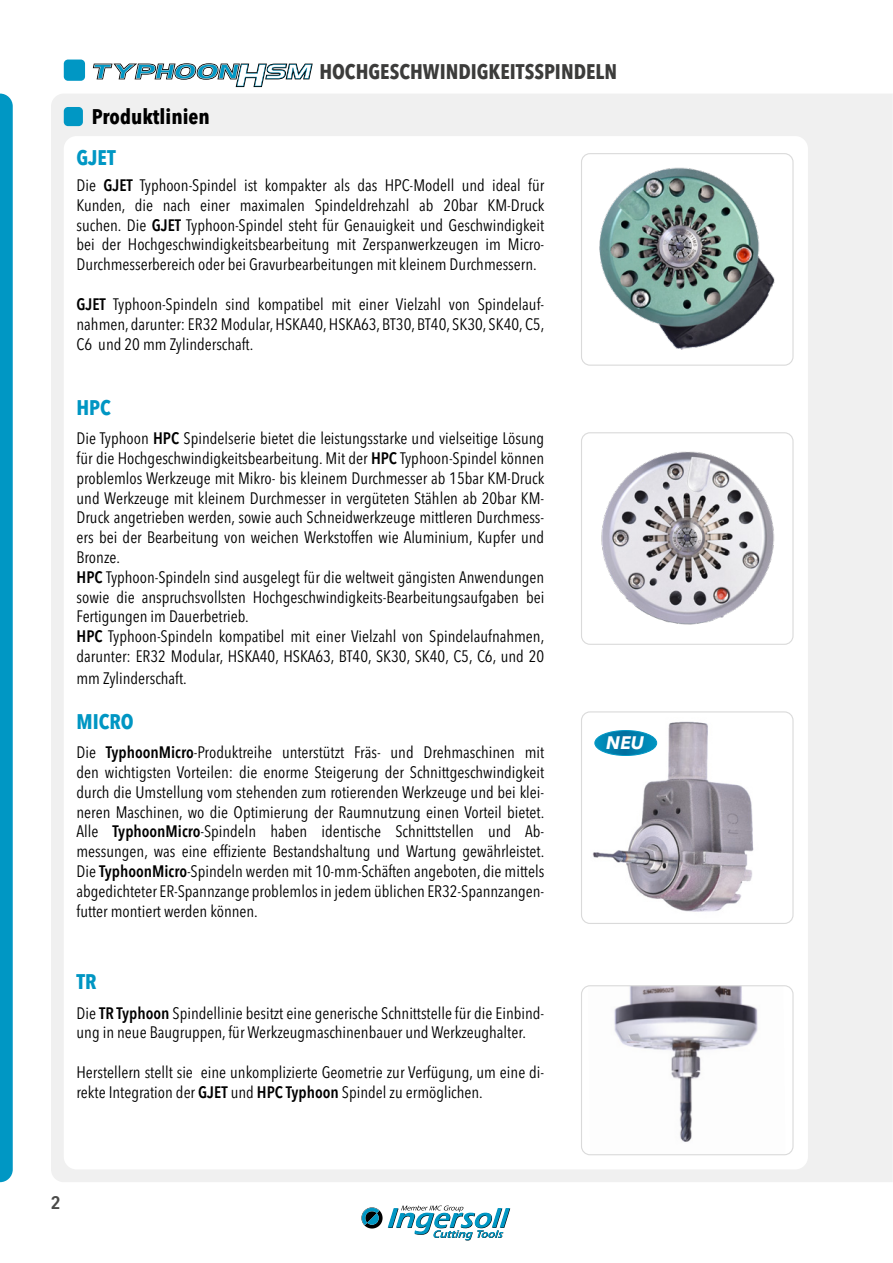
<style>
.page{position:relative;width:893px;height:1263px;background:#fff}
.page>*{position:absolute;margin:0;border:0;box-sizing:border-box;transform-origin:0 0}
.t1{font:700 condensed 21px "Avenir Next LT Pro";color:#3c3c3b}
.t2{font:700 condensed 21px "Avenir Next LT Pro";color:#000}
.t3{font:700 condensed 21px "Avenir Next LT Pro";color:#0096c3}
.t4{font:700 condensed 21px "Avenir Next LT Pro";color:#0097c4}
.t5{font:italic 700 18px "Avenir Next LT Pro";color:#fff}
.t6{font:600 condensed 18px "Avenir Next LT Pro";color:#4a4a49;scale:1.1 1}
.t7{font:condensed 16.5px/19.8px "Avenir Next LT Pro";color:#000;text-align:justify}
.s1{font-weight:600}
</style>
<div class="page">
<div style="left:51px;top:94px;width:842px;height:1088px;background:#f0f0f0"></div>
<svg style="left:361px;top:1205px;width:149px;height:35px"></svg>
<div style="left:64px;top:60px;width:21px;height:21px;background:#0097c4;border-radius:4px"></div>
<div style="left:64px;top:107px;width:19px;height:19px;background:#0097c4;border-radius:4px"></div>
<div style="left:64px;top:136px;width:744px;height:1033px;background:#fff;border-radius:13px"></div>
<svg style="left:93px;top:63px;width:220px;height:25px"></svg>
<img style="left:599px;top:167px;width:176px;height:183px">
<div style="left:581px;top:153px;width:212px;height:213px;border:1px solid #dadada;border-radius:9px"></div>
<img style="left:583px;top:433px;width:209px;height:211px">
<div style="left:581px;top:432px;width:212px;height:213px;border:1px solid #dadada;border-radius:9px"></div>
<img style="left:583px;top:713px;width:210px;height:210px">
<div style="left:581px;top:711px;width:212px;height:213px;border:1px solid #dadada;border-radius:9px"></div>
<img style="left:614px;top:987px;width:144px;height:155px">
<div style="left:581px;top:985px;width:212px;height:170px;border:1px solid #dadada;border-radius:9px"></div>
<svg style="left:595px;top:730px;width:62px;height:25px"></svg>
<div style="left:595px;top:730px;width:62px;height:26px;border:1px solid #0097c4;border-radius:50%"></div>
<svg style="left:0;top:94px;width:13px;height:1088px;background:#0599c5"></svg>
<p class="t2" style="left:92px;top:104px;width:119px">Produktlinien</p>
<p class="t4" style="left:77px;top:144px;width:41px">GJET</p>
<p class="t1" style="left:319px;top:59px;width:299px">HOCHGESCHWINDIGKEITSSPINDELN</p>
<p class="t7" style="left:77px;top:175px;width:469px">Die <span class="s1">GJET</span> Typhoon-Spindel ist kompakter als das HPC-Modell und ideal für Kunden, die nach einer maximalen Spindeldrehzahl ab 20bar KM-Druck suchen. Die <span class="s1">GJET</span> Typhoon-Spindel steht für Genauigkeit und Geschwindigkeit bei der Hochgeschwindigkeitsbearbeitung mit Zerspanwerkzeugen im Micro-Durchmesserbereich oder bei Gravurbearbeitungen mit kleinem Durchmessern.</p>
<p class="t7" style="left:77px;top:294px;width:469px"><span class="s1">GJET</span> Typhoon-Spindeln sind kompatibel mit einer Vielzahl von Spindelauf&shy;nahmen, darunter: ER32 Modular, HSKA40, HSKA63, BT30, BT40, SK30, SK40, C5, C6 und 20 mm Zylinderschaft.</p>
<p class="t3" style="left:77px;top:394px;width:36px">HPC</p>
<p class="t7" style="left:77px;top:428px;width:469px">Die Typhoon <span class="s1">HPC</span> Spindelserie bietet die leistungsstarke und vielseitige Lösung für die Hochgeschwindigkeitsbearbeitung. Mit der <span class="s1">HPC</span> Typhoon-Spindel können problemlos Werkzeuge mit Mikro- bis kleinem Durchmesser ab 15bar KM-Druck und Werkzeuge mit kleinem Durchmesser in vergüteten Stählen ab 20bar KM-Druck angetrieben werden, sowie auch Schneidwerkzeuge mittleren Durchmess&shy;ers bei der Bearbeitung von weichen Werkstoffen wie Aluminium, Kupfer und Bronze.</p>
<p class="t7" style="left:77px;top:567px;width:469px"><span class="s1">HPC</span> Typhoon-Spindeln sind ausgelegt für die weltweit gängisten Anwendungen sowie die anspruchsvollsten Hochgeschwindigkeits-Bearbeitungsaufgaben bei Fertigungen im Dauerbetrieb.</p>
<p class="t7" style="left:77px;top:626px;width:469px"><span class="s1">HPC</span> Typhoon-Spindeln kompatibel mit einer Vielzahl von Spindelaufnahmen, darunter: ER32 Modular, HSKA40, HSKA63, BT40, SK30, SK40, C5, C6, und 20</p>
<p class="t7" style="left:77px;top:668px;width:112px">mm Zylinderschaft.</p>
<p class="t3" style="left:77px;top:709px;width:59px">MICRO</p>
<p class="t7" style="left:77px;top:742px;width:469px">Die <span class="s1">TyphoonMicro</span>-Produktreihe unterstützt Fräs- und Drehmaschinen mit den wichtigsten Vorteilen: die enorme Steigerung der Schnittgeschwindigkeit durch die Umstellung vom stehenden zum rotierenden Werkzeuge und bei klei&shy;neren Maschinen, wo die Optimierung der Raumnutzung einen Vorteil bietet.<br>Alle <span class="s1">TyphoonMicro</span>-Spindeln haben identische Schnittstellen und Ab&shy;messungen, was eine effiziente Bestandshaltung und Wartung gewährleistet.<br>Die <span class="s1">TyphoonMicro</span>-Spindeln werden mit 10-mm-Schäften angeboten, die mittels abgedichteter ER-Spannzange problemlos in jedem üblichen ER32-Spannzangen&shy;futter montiert werden können.</p>
<p class="t3" style="left:77px;top:968px;width:22px">TR</p>
<p class="t7" style="left:77px;top:1003px;width:469px">Die <span class="s1">TR Typhoon</span> Spindellinie besitzt eine generische Schnittstelle für die Einbind&shy;ung in neue Baugruppen, für Werkzeugmaschinenbauer und Werkzeughalter.</p>
<p class="t7" style="left:77px;top:1062px;width:469px">Herstellern stellt sie eine unkomplizierte Geometrie zur Verfügung, um eine di&shy;rekte Integration der <span class="s1">GJET</span> und <span class="s1">HPC Typhoon</span> Spindel zu ermöglichen.</p>
<p class="t5" style="left:606px;top:732px;width:40px">NEU</p>
<p class="t6" style="left:51px;top:1191px;width:11px">2</p>
</div>
